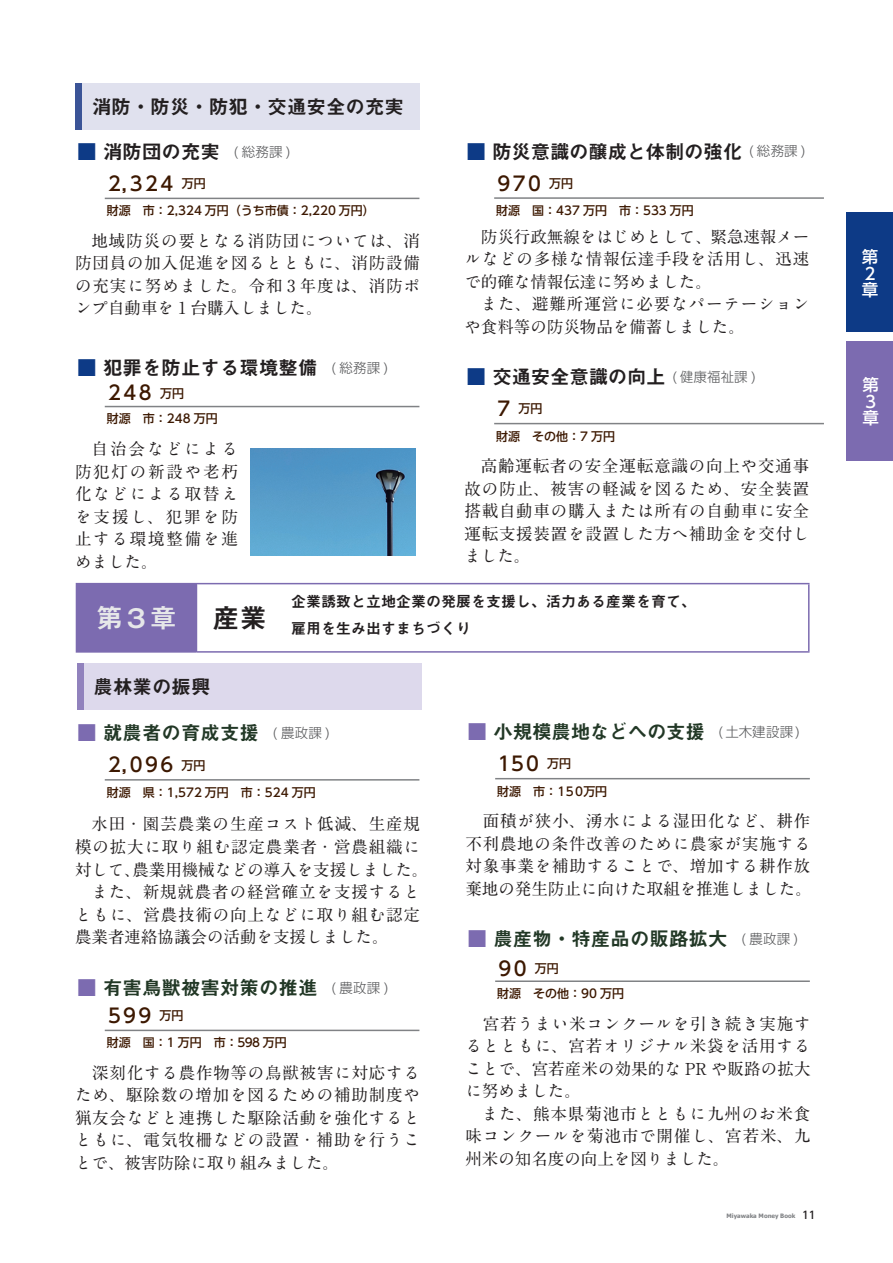
<style>
.page{position:relative;width:893px;height:1263px;background:#fff}
.page>*{position:absolute;margin:0;border:0;box-sizing:border-box;transform-origin:0 0}
.t1{font:27px "Midashi Go Pr 6 N MB31";color:#e6e7e9}
.t2{font:27px "Midashi Go Pr 6 N MB31";color:#231f20}
.t3{font:19.5px "Midashi Go Pr 6 N MB31";color:#231f20}
.t4{font:19.5px "Midashi Go Pr 6 N MB31";color:#223826}
.t5{font:500 19.5px "UD Shin Go Pr 6 N";letter-spacing:-.215em;color:#3c1801}
.t6{font:700 16.5px/22.5px "A1 Mincho Std";letter-spacing:.05em;color:#231f20;text-align:justify}
.t7{font:700 16.5px "A1 Mincho Std";letter-spacing:-.005em;color:#231f20}
.t8{font:700 16.5px "A1 Mincho Std";color:#231f20}
.t9{font:500 16.5px/16.5px "UD Shin Go Pr 6 N";color:#fff}
.t10{font:15px/27px "Midashi Go Pr 6 N MB31";color:#231f20}
.t11{font:500 12px "UD Shin Go Pr 6 N";color:#3c1801}
.t12{font:700 6px "Tahoma";color:#808285}
.s1{color:#0d3a86}
.s2{font-family:"UD Shin Go Pr 6 N";font-weight:300;font-size:13.5px;color:#57585a}
.s3{font-size:12px}
.s4{font-size:19.5px}
.s5{color:#7c6bb0}
.s6{font-family:"UD Shin Go Pr 6 N";font-weight:500;font-size:10.5px;color:#231f20}
</style>
<div class="page">
<div style="left:846px;top:213px;width:47px;height:119px;background:#0d3a86"></div>
<hr style="left:494px;top:197px;width:330px;height:2px;background:#808285">
<hr style="left:494px;top:423px;width:330px;height:1px;background:#808285">
<div style="left:75px;top:84px;width:7px;height:46px;background:#3b5497"></div>
<div style="left:82px;top:84px;width:338px;height:46px;background:#e0e1ee"></div>
<hr style="left:105px;top:198px;width:314px;height:1px;background:#808285">
<hr style="left:105px;top:406px;width:314px;height:1px;background:#808285">
<div style="left:846px;top:341px;width:47px;height:119px;background:#7c6bb0"></div>
<hr style="left:495px;top:778px;width:315px;height:1px;background:#808285">
<hr style="left:495px;top:980px;width:315px;height:2px;background:#808285">
<div style="left:76px;top:584px;width:120px;height:68px;background:#7c6bb0"></div>
<hr style="left:76px;top:651px;width:120px;height:2px;background:#7c6bb0">
<hr style="left:196px;top:651px;width:613px;height:2px;background:#7c6bb0">
<hr style="left:76px;top:583px;width:120px;height:1px;background:#7c6bb0">
<hr style="left:196px;top:583px;width:613px;height:1px;background:#7c6bb0">
<hr style="left:196px;top:584px;width:1px;height:67px;background:#7c6bb0">
<hr style="left:808px;top:584px;width:1px;height:67px;background:#7c6bb0">
<div style="left:77px;top:663px;width:7px;height:47px;background:#9182bd"></div>
<div style="left:84px;top:663px;width:337px;height:47px;background:#ddd9ec"></div>
<hr style="left:105px;top:779px;width:314px;height:2px;background:#808285">
<hr style="left:105px;top:1030px;width:314px;height:1px;background:#808285">
<img style="left:251px;top:448px;width:164px;height:108px">
<p class="t3" style="left:92px;top:91px;width:313px">消防・防災・防犯・交通安全の充実</p>
<p class="t3" style="left:77px;top:136px;width:215px"><span class="s1">■</span> 消防団の充実 <span class="s2">( 総務課 )</span></p>
<p class="t5" style="left:105px;top:168px;width:102px">２，３２４<span class="s3">万円</span></p>
<p class="t11" style="left:107px;top:201px;width:270px">財源　市：2,324 万円（うち市債：2,220 万円）</p>
<p class="t6" style="left:75px;top:227px;width:347px;text-indent:16px">地域防災の要となる消防団については、消防団員の加入促進を図るとともに、消防設備の充実に努めました。令和 3 年度は、消防ポンプ自動車を 1 台購入しました。</p>
<p class="t3" style="left:77px;top:352px;width:313px"><span class="s1">■</span> 犯罪を防止する環境整備 <span class="s2">( 総務課 )</span></p>
<p class="t5" style="left:105px;top:377px;width:81px">２４８<span class="s3">万円</span></p>
<p class="t11" style="left:107px;top:409px;width:112px">財源　市：248 万円</p>
<p class="t6" style="left:75px;top:435px;width:164px;text-indent:16px">自治会などによる防犯灯の新設や老朽化などによる取替えを支援し、犯罪を防止する環境整備を進めました。</p>
<p class="t3" style="left:466px;top:136px;width:341px"><span class="s1">■</span> 防災意識の醸成と体制の強化 <span class="s2">( 総務課 )</span></p>
<p class="t5" style="left:494px;top:167px;width:80px">９７０<span class="s3">万円</span></p>
<p class="t11" style="left:496px;top:201px;width:199px">財源　国：437 万円　市：533 万円</p>
<p class="t6" style="left:464px;top:223px;width:347px;text-indent:16px">防災行政無線をはじめとして、緊急速報メールなどの多様な情報伝達手段を活用し、迅速で的確な情報伝達に努めました。</p>
<p class="t6" style="left:464px;top:290px;width:347px;text-indent:16px">また、避難所運営に必要なパーテーションや食料等の防災物品を備蓄しました。</p>
<p class="t3" style="left:467px;top:361px;width:291px"><span class="s1">■</span> 交通安全意識の向上 <span class="s2">( 健康福祉課 )</span></p>
<p class="t11" style="left:494px;top:399px;width:50px"><span class="s4">７</span>万円</p>
<p class="t11" style="left:496px;top:426px;width:120px">財源　その他：7 万円</p>
<p class="t6" style="left:464px;top:452px;width:347px;text-indent:16px">高齢運転者の安全運転意識の向上や交通事故の防止、被害の軽減を図るため、安全装置搭載自動車の購入または所有の自動車に安全運転支援装置を設置した方へ補助金を交付しました。</p>
<h1 class="t1" style="left:96px;top:596px;width:82px">第３章</h1>
<h1 class="t2" style="left:213px;top:596px;width:55px">産業</h1>
<p class="t10" style="left:291px;top:587px;width:406px">企業誘致と立地企業の発展を支援し、活力ある産業を育て、雇用を生み出すまちづくり</p>
<p class="t3" style="left:94px;top:671px;width:119px">農林業の振興</p>
<p class="t4" style="left:77px;top:717px;width:255px"><span class="s5">■</span> 就農者の育成支援 <span class="s2">( 農政課 )</span></p>
<p class="t5" style="left:105px;top:749px;width:102px">２，０９６<span class="s3">万円</span></p>
<p class="t11" style="left:107px;top:782px;width:210px">財源　県：1,572 万円　市：524 万円</p>
<p class="t6" style="left:91px;top:811px;width:330px">水田・園芸農業の生産コスト低減、生産規</p>
<p class="t6" style="left:75px;top:833px;width:347px">模の拡大に取り組む認定農業者・営農組織に</p>
<p class="t7" style="left:75px;top:856px;width:355px">対して、農業用機械などの導入を支援しました。</p>
<p class="t6" style="left:91px;top:878px;width:330px">また、新規就農者の経営確立を支援すると</p>
<p class="t6" style="left:75px;top:901px;width:347px">ともに、営農技術の向上などに取り組む認定</p>
<p class="t8" style="left:75px;top:923px;width:315px">農業者連絡協議会の活動を支援しました。</p>
<p class="t4" style="left:77px;top:972px;width:313px"><span class="s5">■</span> 有害鳥獣被害対策の推進 <span class="s2">( 農政課 )</span></p>
<p class="t5" style="left:105px;top:1000px;width:80px">５９９<span class="s3">万円</span></p>
<p class="t11" style="left:107px;top:1033px;width:181px">財源　国：1 万円　市：598 万円</p>
<p class="t6" style="left:75px;top:1059px;width:347px">　深刻化する農作物等の鳥獣被害に対応するため、駆除数の増加を図るための補助制度や猟友会などと連携した駆除活動を強化するとともに、電気牧柵などの設置・補助を行うことで、被害防除に取り組みました。</p>
<p class="t4" style="left:468px;top:716px;width:334px"><span class="s5">■</span> 小規模農地などへの支援 <span class="s2">( 土木建設課 )</span></p>
<p class="t5" style="left:494px;top:748px;width:78px">１５０<span class="s3">万円</span></p>
<p class="t11" style="left:497px;top:781px;width:111px">財源　市：１５０万円</p>
<p class="t6" style="left:465px;top:807px;width:348px">　面積が狭小、湧水による湿田化など、耕作不利農地の条件改善のために農家が実施する対象事業を補助することで、増加する耕作放棄地の発生防止に向けた取組を推進しました。</p>
<p class="t4" style="left:468px;top:923px;width:333px"><span class="s5">■</span> 農産物・特産品の販路拡大 <span class="s2">( 農政課 )</span></p>
<p class="t5" style="left:495px;top:953px;width:65px">９０<span class="s3">万円</span></p>
<p class="t11" style="left:497px;top:984px;width:128px">財源　その他：90 万円</p>
<p class="t6" style="left:465px;top:1010px;width:347px">　宮若うまい米コンクールを引き続き実施するとともに、宮若オリジナル米袋を活用することで、宮若産米の効果的な PR や販路の拡大に努めました。</p>
<p class="t6" style="left:465px;top:1100px;width:347px;text-indent:16px">また、熊本県菊池市とともに九州のお米食味コンクールを菊池市で開催し、宮若米、九州米の知名度の向上を図りました。</p>
<p class="t12" style="left:726px;top:1212px;width:91px">Miyawaka Money Book <span class="s6">11</span></p>
<p class="t9" style="left:862px;top:248px;width:17px">第<br>２章</p>
<p class="t9" style="left:862px;top:376px;width:17px">第<br>３章</p>
</div>
